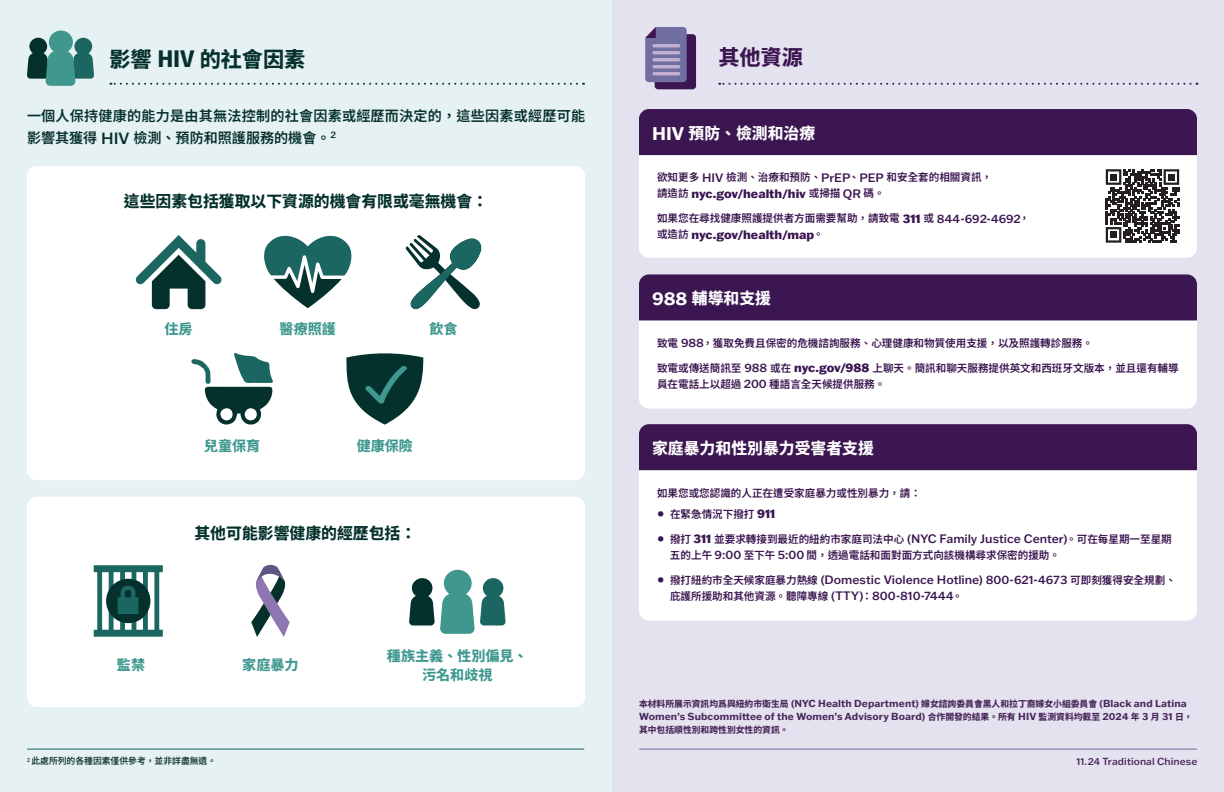
<style>
.page{position:relative;width:1224px;height:792px;background:#fff}
.page>*{position:absolute;margin:0;border:0;box-sizing:border-box;transform-origin:0 0}
.t1{font:800 21.1px "Noto Sans TC";color:#05312d}
.t2{font:800 21.1px "Noto Sans TC";color:#3b1650}
.White_Large_-_Label{font:800 15.8px "Noto Sans TC";color:#05312d}
.White_Large_-_Label-2{font:800 15.8px "Noto Sans TC";color:#fff}
.X_-_Larger_Body_-_Left_Justified_-_Dk_Gr{font:600 14.1px/22px "Noto Sans TC";letter-spacing:.015em;color:#05312d}
.X_-_Womens_Infographic_Labels_1_-_Dark_G{font:800 14.1px/19.2px "Noto Sans TC";color:#3f9890;text-align:center}
.t3{font:500 12px "Franklin Gothic ATF";color:#3b1650}
.Grey_Large_Label{font:800 12px "Franklin Gothic ATF";color:#3b1650}
.Grey_Large_Label-2{font:600 10.6px/16px "Noto Sans TC";color:#3b1650}
.X_-_Acknowledgement{font:700 10px "Franklin Gothic ATF";letter-spacing:.01em;color:#49285b}
.X_-_Acknowledgement-2{font:500 10px "Franklin Gothic ATF";letter-spacing:.005em;color:#49285b}
.X_-_Acknowledgement-3{font:800 8.8px "Noto Sans TC";color:#49285b}
.X_-_Larger_Body_-_Left_Justified_-_Dk_Gr-2{font:600 8.8px "Noto Sans TC";color:#193d39}
.s1{font-family:"Fira Sans";font-weight:700;font-size:24px}
.s2{font-family:"Franklin Gothic ATF";font-weight:500;font-size:16px}
.s3{font-family:"Franklin Gothic ATF";font-weight:700;font-size:18px}
.s4{font-family:"Franklin Gothic ATF";font-weight:500;font-size:12px}
.s5{font-family:"Noto Sans TC";font-weight:600;font-size:10.6px}
.s6{font-weight:500}
.s7{font-family:"Franklin Gothic ATF";font-weight:800;font-size:12px}
.s8{font-family:"Franklin Gothic ATF";font-weight:500;font-size:14px}
.s9{font-size:14px}
.s10{font-family:"Noto Sans SC"}
.s11{font-family:"Franklin Gothic ATF";font-weight:700;font-size:10px}
.s12{font-family:"Noto Sans TC";font-weight:800;font-size:8.8px}
</style>
<div class="page">
<div style="left:0;top:0;width:612px;height:792px;background:#e6f1f3"></div>
<div style="left:27px;top:166px;width:558px;height:314px;background:#fff;border-radius:10px"></div>
<div style="left:27px;top:497px;width:558px;height:210px;background:#fff;border-radius:10px"></div>
<svg style="left:27px;top:30px;width:67px;height:56px"></svg>
<div style="left:612px;top:0;width:612px;height:792px;background:#e5e2f0"></div>
<div style="left:639px;top:424px;width:558px;height:197px;background:#fff;border-radius:10px"></div>
<div style="left:639px;top:274px;width:558px;height:135px;background:#fff;border-radius:10px"></div>
<div style="left:639px;top:109px;width:558px;height:149px;background:#fff;border-radius:10px"></div>
<div style="left:639px;top:109px;width:558px;height:46px;background:#3b1650"></div>
<svg style="left:1106px;top:169px;width:73px;height:74px"></svg>
<div style="left:655px;top:34px;width:41px;height:55px;background:#3b1650;border-radius:4px"></div>
<svg style="left:645px;top:27px;width:42px;height:55px"></svg>
<hr style="left:652px;top:44px;width:28px;height:3px;background:#c4b1d5;border-radius:2px">
<hr style="left:652px;top:51px;width:28px;height:3px;background:#c4b1d5;border-radius:2px">
<hr style="left:652px;top:58px;width:28px;height:3px;background:#c4b1d5;border-radius:2px">
<hr style="left:652px;top:65px;width:28px;height:3px;background:#c4b1d5;border-radius:2px">
<hr style="left:652px;top:72px;width:28px;height:3px;background:#c4b1d5;border-radius:2px">
<hr style="left:640px;top:749px;width:556px;height:1px;background:#716ea2">
<svg style="left:409px;top:570px;width:97px;height:64px"></svg>
<svg style="left:94px;top:565px;width:69px;height:72px"></svg>
<svg style="left:251px;top:564px;width:39px;height:73px"></svg>
<svg style="left:264px;top:235px;width:88px;height:73px"></svg>
<svg style="left:191px;top:353px;width:82px;height:72px"></svg>
<svg style="left:135px;top:235px;width:87px;height:74px"></svg>
<svg style="left:406px;top:235px;width:76px;height:75px"></svg>
<svg style="left:346px;top:353px;width:77px;height:72px"></svg>
<svg style="left:110px;top:83px;width:467px;height:2px"></svg>
<svg style="left:719px;top:83px;width:478px;height:2px"></svg>
<div style="left:639px;top:274px;width:558px;height:46px;background:#3b1650"></div>
<div style="left:639px;top:424px;width:558px;height:46px;background:#3b1650"></div>
<hr style="left:28px;top:749px;width:556px;height:1px;background:#1c6661">
<p class="t1" style="left:109px;top:47px;width:197px">影響 <span class="s1">HIV</span> 的社會因素</p>
<p class="t2" style="left:718px;top:46px;width:86px">其他資源</p>
<p class="X_-_Larger_Body_-_Left_Justified_-_Dk_Gr" style="left:27px;top:105px;width:560px">一個人保持健康的能力是由其無法控制的社會因素或經歷而決定的，這些因素或經歷可能影響其獲得 <span class="s2">HIV</span> 檢測、預防和照護服務的機會。<sup>2</sup></p>
<p class="White_Large_-_Label" style="left:124px;top:193px;width:366px">這些因素包括獲取以下資源的機會有限或毫無機會：</p>
<p class="X_-_Womens_Infographic_Labels_1_-_Dark_G" style="left:165px;top:319px;width:30px">住房</p>
<p class="X_-_Womens_Infographic_Labels_1_-_Dark_G" style="left:429px;top:319px;width:30px">飲食</p>
<p class="X_-_Womens_Infographic_Labels_1_-_Dark_G" style="left:280px;top:319px;width:58px">醫療照護</p>
<p class="X_-_Womens_Infographic_Labels_1_-_Dark_G" style="left:204px;top:436px;width:58px">兒童保育</p>
<p class="X_-_Womens_Infographic_Labels_1_-_Dark_G" style="left:357px;top:436px;width:58px">健康保險</p>
<p class="White_Large_-_Label" style="left:194px;top:524px;width:223px">其他可能影響健康的經歷包括：</p>
<p class="X_-_Womens_Infographic_Labels_1_-_Dark_G" style="left:117px;top:656px;width:30px">監禁</p>
<p class="X_-_Womens_Infographic_Labels_1_-_Dark_G" style="left:242px;top:656px;width:58px">家庭暴力</p>
<p class="X_-_Larger_Body_-_Left_Justified_-_Dk_Gr-2" style="left:27px;top:756px;width:191px"><sup>2</sup> 此處所列的各種因素僅供參考，並非詳盡無遺。</p>
<p class="X_-_Womens_Infographic_Labels_1_-_Dark_G" style="left:387px;top:646px;width:142px">種族主義、性別偏見、污名和歧視</p>
<p class="White_Large_-_Label-2" style="left:652px;top:124px;width:165px"><span class="s3">HIV</span> 預防、檢測和治療</p>
<p class="Grey_Large_Label-2" style="left:657px;top:170px;width:337px">欲知更多 <span class="s4">HIV</span> 檢測、治療和預防、<span class="s4">PrEP</span>、<span class="s4">PEP</span> 和安全套的相關資訊，</p>
<p class="Grey_Large_Label" style="left:657px;top:185px;width:229px"><span class="s5">請造訪</span> nyc.gov/health/hiv <span class="s5">或掃描</span> <span class="s6">QR</span> <span class="s5">碼。</span></p>
<p class="Grey_Large_Label-2" style="left:657px;top:211px;width:374px">如果您在尋找健康照護提供者方面需要幫助，請致電 <span class="s7">311</span> 或 <span class="s4">844-692-4692</span>，</p>
<p class="Grey_Large_Label" style="left:657px;top:226px;width:168px"><span class="s5">或造訪</span> nyc.gov/health/map<span class="s5">。</span></p>
<p class="White_Large_-_Label-2" style="left:652px;top:289px;width:120px"><span class="s3">988</span> 輔導和支援</p>
<p class="Grey_Large_Label-2" style="left:657px;top:335px;width:438px">致電 <span class="s4">988</span>，獲取免費且保密的危機諮詢服務、心理健康和物質使用支援，以及照護轉診服務。</p>
<p class="Grey_Large_Label-2" style="left:657px;top:360px;width:523px">致電或傳送簡訊至 <span class="s4">988</span> 或在 <span class="s7">nyc.gov/988</span> 上聊天。簡訊和聊天服務提供英文和西班牙文版本，並且還有輔導員在電話上以超過 <span class="s4">200</span> 種語言全天候提供服務。</p>
<p class="White_Large_-_Label-2" style="left:652px;top:439px;width:223px">家庭暴力和性別暴力受害者支援</p>
<p class="Grey_Large_Label-2" style="left:657px;top:486px;width:266px">如果您或您認識的人正在遭受家庭暴力或性別暴力，請：</p>
<p class="Grey_Large_Label-2" style="left:657px;top:506px;width:120px"><span class="s8">•</span> 在緊急情況下撥打 <span class="s7">911</span></p>
<p class="Grey_Large_Label-2" style="left:670px;top:531px;width:503px;text-indent:-13px"><span class="s8">•</span> 撥打 <span class="s7">311</span> 並要求轉接到最近的紐約市家庭司法中心 <span class="s4">(NYC Family Justice Center)</span>。可在每星期一至星期五的上午 <span class="s4">9:00</span> 至下午 <span class="s4">5:00</span> 間，透過電話和面對面方式向該機構尋求保密的援助。</p>
<p class="t3" style="left:657px;top:572px;width:520px"><span class="s9">•</span> <span class="s5">撥打紐約市全天候家庭暴力熱線</span> (Domestic Violence Hotline) 800-621-4673 <span class="s5">可即刻獲得安全規劃、</span></p>
<p class="Grey_Large_Label-2" style="left:670px;top:588px;width:294px">庇護所援助和其他資源。聽障專線 <span class="s4">(TTY)</span>：<span class="s4">800-810-7444</span>。</p>
<p class="X_-_Acknowledgement-3" style="left:639px;top:699px;width:549px">本材料所展示資訊均<span class="s10">爲</span>與紐約市衛生局 <span class="s11">(NYC Health Department)</span> 婦女諮詢委員會黑人和拉丁裔婦女小組委員會 <span class="s11">(Black and Latina</span></p>
<p class="X_-_Acknowledgement" style="left:639px;top:710px;width:555px">Women’s Subcommittee of the Women’s Advisory Board) <span class="s12">合作開發的結果。所有</span> HIV <span class="s12">監測資料均截至</span> 2024 <span class="s12">年</span> 3 <span class="s12">月</span> 31 <span class="s12">日，</span></p>
<p class="X_-_Acknowledgement-3" style="left:639px;top:725px;width:151px">其中包括順性別和跨性別女性的資訊。</p>
<p class="X_-_Acknowledgement-2" style="left:1076px;top:754px;width:122px">11.24 Traditional Chinese</p>
</div>
